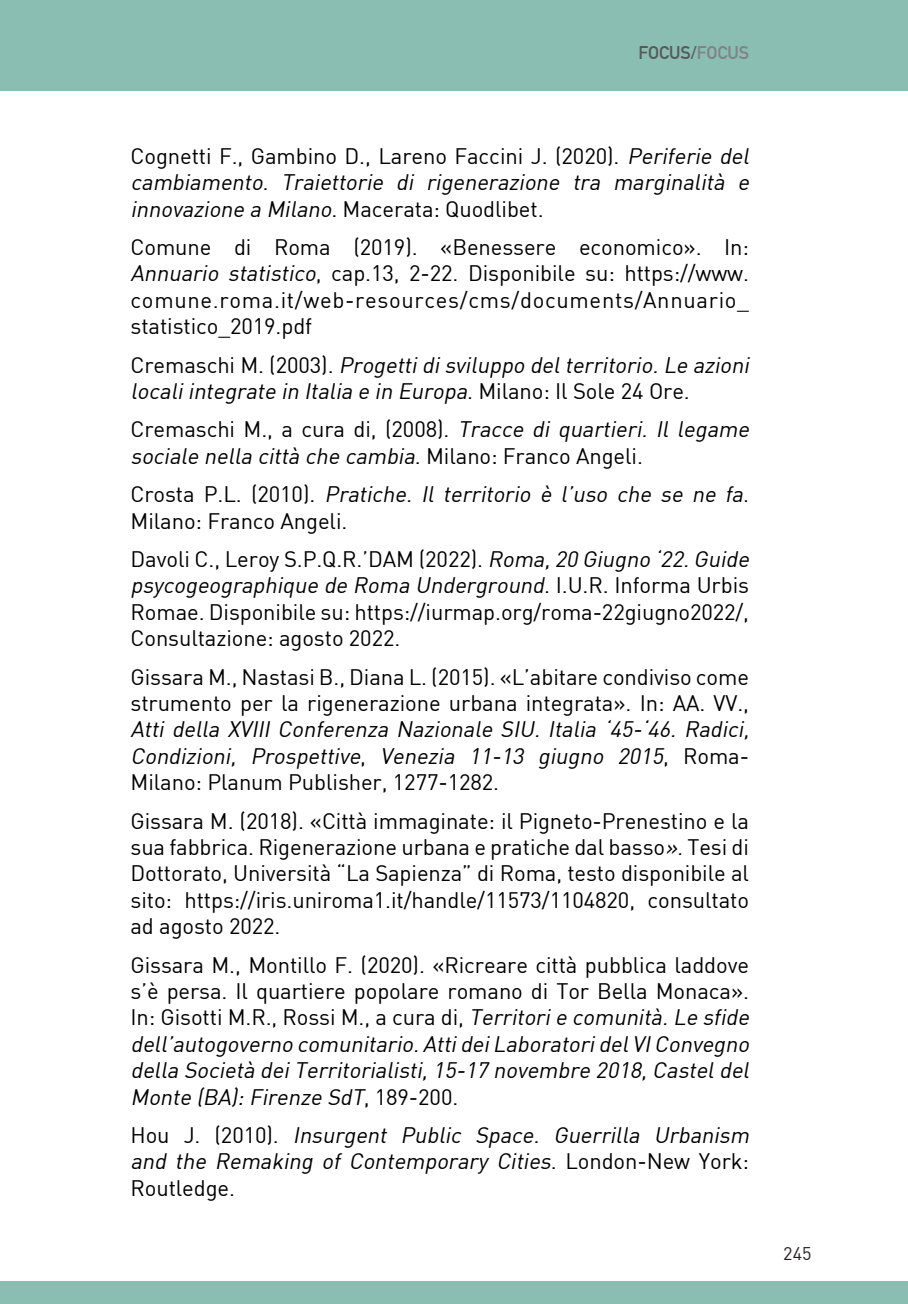
<style>
.page{position:relative;width:908px;height:1304px;background:#fff}
.page>*{position:absolute;margin:0;border:0;box-sizing:border-box;transform-origin:0 0}
.t1{font:22px/26.4px "DIN";letter-spacing:-.005em;color:#000}
.t2{font:italic 22px/26.4px "DIN";color:#000}
.t3{font:700 18px "DIN Alternate";color:#57585a}
.t4{font:18px "DIN";color:#231f20}
.s1{color:#808285}
.s2{font-style:normal}
.s3{font-style:italic}
</style>
<div class="page">
<div style="left:0;top:0;width:907px;height:90px;background:#8abeb2"></div>
<div style="left:0;top:1281px;width:907px;height:23px;background:#8abeb2"></div>
<p class="t3" style="left:638px;top:39px;width:112px">FOCUS/<span class="s1">FOCUS</span></p>
<p class="t2" style="left:130px;top:142px;width:624px;text-align:justify"><span class="s2">Cognetti F., Gambino D., Lareno Faccini J. (2020).</span> Periferie del cambiamento. Traiettorie di rigenerazione tra marginalità e innovazione a Milano<span class="s2">. Macerata: Quodlibet.</span></p>
<p class="t1" style="left:130px;top:233px;width:620px;text-align:justify">Comune di Roma (2019). «Benessere economico». In:<br><span class="s3">Annuario statistico</span>, cap.13, 2-22. Disponibile su: https://www. comune.roma.it/web-resources/cms/documents/Annuario_ statistico_2019.pdf</p>
<p class="t2" style="left:130px;top:351px;width:624px"><span class="s2">C re m a s c h i M . ( 2 0 0 3 ) .</span> Progettidisviluppo delterritorio.Le azioni localiintegrate in Italia e in Europa<span class="s2">. M i l a n o : I l S o l e 2 4 O re .</span></p>
<p class="t2" style="left:130px;top:416px;width:624px"><span class="s2">Cremaschi M., a cura di, (2008).</span> Tracce di quartieri. Il legame sociale nella città che cambia<span class="s2">. M i la n o : F ra n co An g e l i .</span></p>
<p class="t1" style="left:130px;top:481px;width:619px">C ro s t a P . L . ( 2 0 1 0 ) . <span class="s3">Pratiche. Il territorio è l’uso che se ne fa</span>.<br>Milano: Franco Angeli.</p>
<p class="t1" style="left:130px;top:545px;width:624px">Davoli C., Leroy S.P.Q.R.’DAM (2022). <span class="s3">Roma,20 Giugno ‘22.Guide psycogeographique de Roma Underground</span>. I . U . R . I n f o rm a U rb i s Romae. Disponibile su: https://iurmap.org/roma-22giugno2022/, Consultazione: agosto 2022.</p>
<p class="t1" style="left:130px;top:663px;width:624px">Gissara M., Nastasi B., Diana L. (2015). «L’abitare condiviso come strumento per la rigenerazione urbana integrata». In: AA. VV., <span class="s3">Atti della XVIII Conferenza Nazionale SIU. Italia ‘45-‘46. Radici, Condizioni, Prospettive</span>, <span class="s3">Venezia 11-13 giugno 2015</span>, R o m a - Milano: Planum Publisher, 1277-1282.</p>
<p class="t1" style="left:130px;top:807px;width:619px;text-align:justify">Gissara M. (2018). «Città immaginate: il Pigneto-Prenestino e la sua fabbrica. Rigenerazione urbana e pratiche dal basso<span class="s3">».</span>Tesi di Dottorato, Università “La Sapienza” di Roma, testo disponibile al sito: https://iris.uniroma1.it/handle/11573/1104820, consultato ad agosto 2022.</p>
<p class="t2" style="left:130px;top:951px;width:624px"><span class="s2">Gissara M., Montillo F. (2020). «Ricreare città pubblica laddove s’è persa. Il quartiere popolare romano di Tor Bella Monaca».<br>In: Gisotti M.R., Rossi M., a cura di,</span> Territorie comunità.Le sfide dell’autogoverno comunitario.AttideiLaboratoridelVIConvegno della Società deiTerritorialisti,15-17 novembre 2018,Casteldel Monte (BA):Firenze SdT<span class="s2">, 1 8 9 - 2 0 0 .</span></p>
<p class="t2" style="left:130px;top:1121px;width:624px"><span class="s2">H o u J . ( 2 0 1 0 ) .</span> Insurgent Public Space. Guerrilla Urbanism and the Remaking of Contemporary Cities<span class="s2">. L o n d o n - N ew Yo r k :<br>Routledge.</span></p>
<p class="t4" style="left:783px;top:1242px;width:30px">245</p>
</div>
